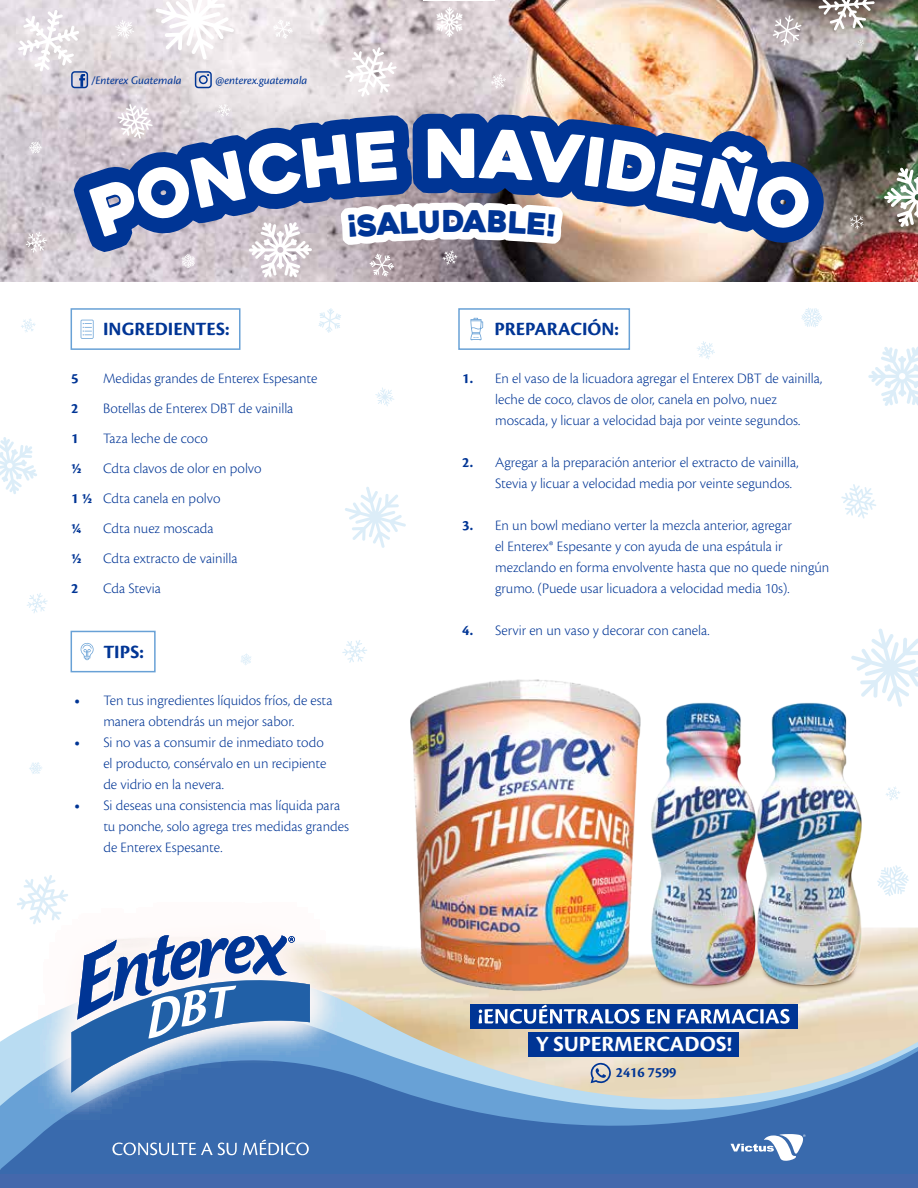
<style>
.page{position:relative;width:918px;height:1188px;background:#fff}
.page>*{position:absolute;margin:0;border:0;box-sizing:border-box;transform-origin:0 0}
.t1{font:67.5px "Heavitas";color:#fff}
.t2{font:30px "Heavitas";color:#003595}
.t3{font:700 22.65px "Cronos Pro";color:#fff}
.t4{font:700 19.5px "Cronos Pro";letter-spacing:.005em;color:#003595}
.t5{font:300 15px/21px "Cronos Pro";color:#003595}
.t6{font:700 15px/30px "Cronos Pro";color:#003595}
.t7{font:15px "Cronos Pro Bold Disp";color:#003595}
.t8{font:italic 12px "Cronos Pro";color:#003595}
</style>
<div class="page">
<svg style="left:17px;top:875px;width:39px;height:34px"></svg>
<svg style="left:877px;top:865px;width:32px;height:31px"></svg>
<svg style="left:21px;top:909px;width:897px;height:52px"></svg>
<svg style="left:355px;top:961px;width:563px;height:62px"></svg>
<svg style="left:0;top:1023px;width:918px;height:152px;fill:#396aad"></svg>
<div style="left:0;top:1175px;width:918px;height:13px;background:#4468ac"></div>
<svg style="left:112px;top:1143px;width:125px;height:12px"></svg>
<svg style="left:243px;top:1140px;width:66px;height:15px"></svg>
<svg style="left:731px;top:1134px;width:75px;height:27px"></svg>
<img style="left:26px;top:890px;width:329px;height:248px">
<svg style="left:71px;top:934px;width:239px;height:159px"></svg>
<svg style="left:314px;top:890px;width:71px;height:85px"></svg>
<svg style="left:385px;top:909px;width:132px;height:266px"></svg>
<svg style="left:398px;top:909px;width:61px;height:266px"></svg>
<svg style="left:468px;top:999px;width:59px;height:77px"></svg>
<img style="left:692px;top:801px;width:169px;height:198px">
<img style="left:407px;top:801px;width:285px;height:198px">
<div style="left:470px;top:1004px;width:328px;height:25px;background:#003595"></div>
<div style="left:529px;top:1032px;width:210px;height:25px;background:#003595"></div>
<svg style="left:479px;top:1005px;width:311px;height:19px"></svg>
<svg style="left:590px;top:1062px;width:21px;height:21px"></svg>
<img style="left:0;top:0;width:918px;height:801px">
<p class="t8" style="left:91px;top:73px;width:92px">/Enterex Guatemala</p>
<p class="t8" style="left:215px;top:73px;width:93px">@enterex.guatemala</p>
<h3 class="t4" style="left:103px;top:318px;width:128px">INGREDIENTES:</h3>
<p class="t6" style="left:71px;top:364px;width:23px">5<br>2<br>1 ½<br>1 ½ ¼ ½<br>2</p>
<p class="t5" style="left:103px;top:363px;width:216px;line-height:30px">Medidas grandes de Enterex Espesante<br>Botellas de Enterex DBT de vainilla<br>Taza leche de coco<br>Cdta clavos de olor en polvo<br>Cdta canela en polvo<br>Cdta nuez moscada<br>Cdta extracto de vainilla<br>Cda Stevia</p>
<p class="t6" style="left:74px;top:686px;width:7px">•</p>
<p class="t6" style="left:74px;top:728px;width:7px">•</p>
<p class="t6" style="left:74px;top:791px;width:7px">•</p>
<h3 class="t4" style="left:103px;top:641px;width:42px">TIPS:</h3>
<p class="t5" style="left:103px;top:690px;width:247px">Ten tus ingredientes líquidos fríos, de esta manera obtendrás un mejor sabor.<br>Si no vas a consumir de inmediato todo<br>el producto, consérvalo en un recipiente<br>de vidrio en la nevera.<br>Si deseas una consistencia mas líquida para tu ponche, solo agrega tres medidas grandes de Enterex Espesante.</p>
<h1 class="t1" style="left:424px;top:112px;width:59px">n</h1>
<h2 class="t2" style="left:442px;top:203px;width:25px">d</h2>
<p class="t6" style="left:462px;top:364px;width:12px">1.</p>
<p class="t6" style="left:462px;top:448px;width:12px">2.</p>
<p class="t6" style="left:462px;top:511px;width:12px">3.</p>
<p class="t6" style="left:462px;top:616px;width:12px">4.</p>
<h3 class="t4" style="left:495px;top:318px;width:126px">PREPARACIÓN:</h3>
<p class="t5" style="left:495px;top:368px;width:329px">En el vaso de la licuadora agregar el Enterex DBT de vainilla, leche de coco, clavos de olor, canela en polvo, nuez moscada, y licuar a velocidad baja por veinte segundos.</p>
<p class="t5" style="left:495px;top:452px;width:305px">Agregar a la preparación anterior el extracto de vainilla,<br>Stevia y licuar a velocidad media por veinte segundos.</p>
<p class="t5" style="left:495px;top:515px;width:336px">En un bowl mediano verter la mezcla anterior, agregar<br>el Enterex® Espesante y con ayuda de una espátula ir mezclando en forma envolvente hasta que no quede ningún grumo. (Puede usar licuadora a velocidad media 10s).</p>
<p class="t5" style="left:495px;top:620px;width:216px">Servir en un vaso y decorar con canela.</p>
<h3 class="t3" style="left:536px;top:1031px;width:198px">Y SUPERMERCADOS!</h3>
<p class="t7" style="left:616px;top:1064px;width:62px">2416 7599</p>
</div>
